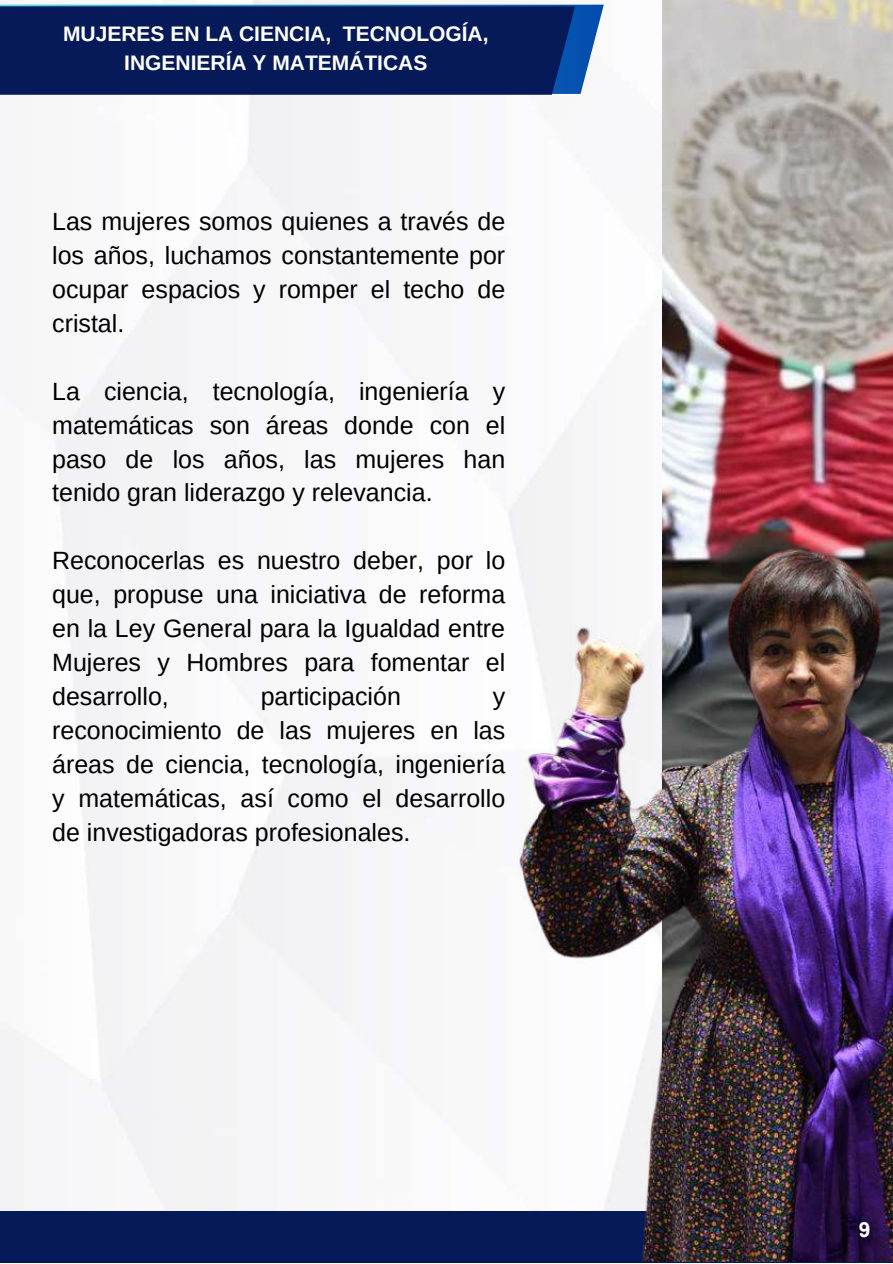
<style>
.page{position:relative;width:893px;height:1264px;background:#fff}
.page>*{position:absolute;margin:0;border:0;box-sizing:border-box;transform-origin:0 0}
.t1{font:25.05px/33.9px "Arimo";color:#000;text-align:justify}
.t2{font:700 21px/29px "Arimo";color:#fff;text-align:center}
.t3{font:700 21px "Arial";color:#fff}
</style>
<div class="page">
<img style="left:0;top:0;width:605px;height:1210px">
<div style="left:0;top:1210px;width:892px;height:52px;background:#061a59"></div>
<img style="left:662px;top:0;width:230px;height:549px">
<img style="left:519px;top:549px;width:373px;height:712px">
<svg style="left:0;top:5px;width:603px;height:89px"></svg>
<div style="left:0;top:6px;width:575px;height:89px;background:#061a59"></div>
<p class="t2" style="left:63px;top:20px;width:427px">MUJERES EN LA CIENCIA, TECNOLOGÍA,<br>INGENIERÍA Y MATEMÁTICAS</p>
<p class="t1" style="left:52px;top:204px;width:454px">Las mujeres somos quienes a través de los años, luchamos constantemente por ocupar espacios y romper el techo de cristal.</p>
<p class="t1" style="left:52px;top:374px;width:454px">La ciencia, tecnología, ingeniería y matemáticas son áreas donde con el paso de los años, las mujeres han tenido gran liderazgo y relevancia.</p>
<p class="t1" style="left:52px;top:544px;width:454px">Reconocerlas es nuestro deber, por lo que, propuse una iniciativa de reforma en la Ley General para la Igualdad entre Mujeres y Hombres para fomentar el desarrollo,</p>
<p class="t1" style="left:261px;top:679px;width:142px">participación</p>
<p class="t1" style="left:52px;top:679px;width:454px;text-indent:440px">y reconocimiento de las mujeres en las áreas de ciencia, tecnología, ingeniería y matemáticas, así como el desarrollo de investigadoras profesionales.</p>
<p class="t3" style="left:858px;top:1217px;width:13px">9</p>
</div>
